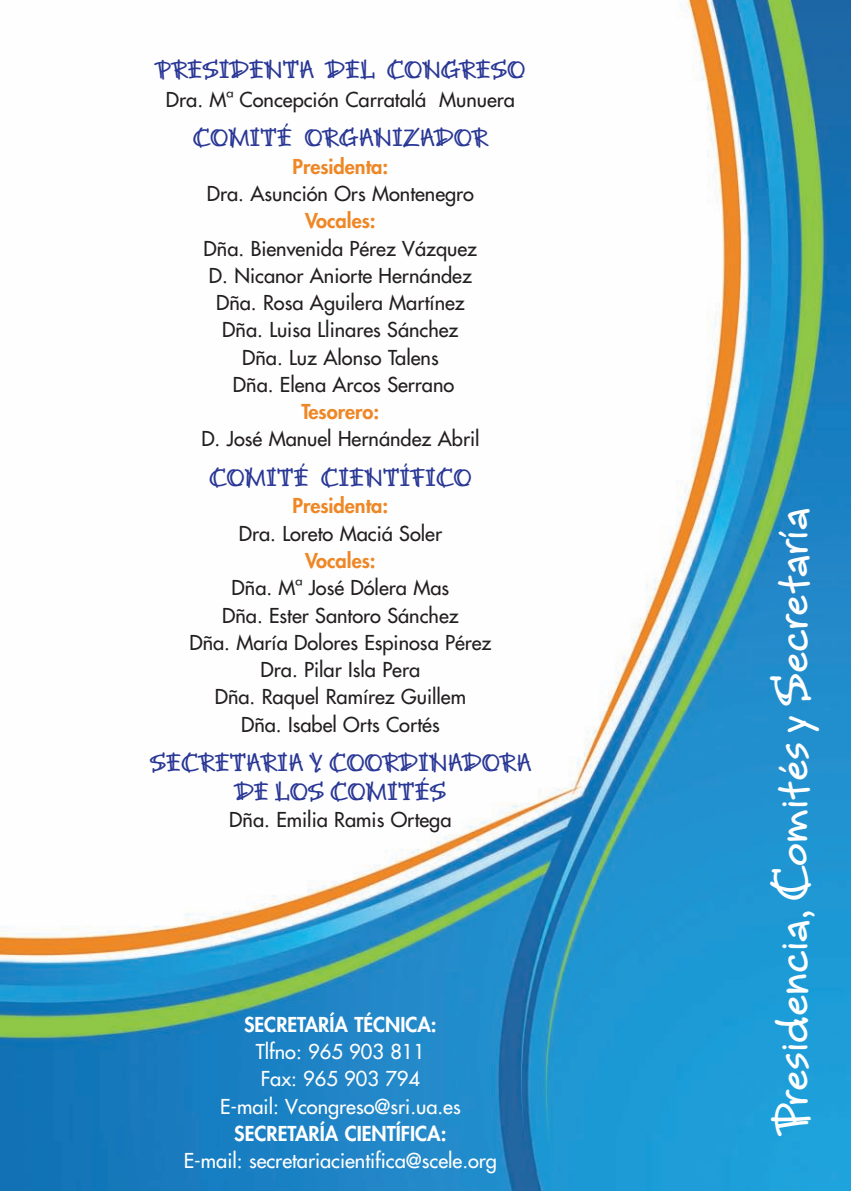
<style>
.page{position:relative;width:851px;height:1191px;background:#fff}
.page>*{position:absolute;margin:0;border:0;box-sizing:border-box;transform-origin:0 0}
.t1{font:700 48px "Bruno JB";color:#fff}
.t2{font:700 24px/28.8px "Bruno JB";color:#293795;text-align:center}
.t3{font:20px/27.2px "Futura";color:#231f20;text-align:center}
.t4{font:20px/27.2px "Futura";color:#fff;text-align:center}
.t5{font:800 20px "Futura";color:#ee8726}
.t6{font:800 20px "Futura";color:#fff}
</style>
<div class="page">
<img style="left:0;top:0;width:850px;height:1191px">
<p class="t2" style="left:156px;top:57px;width:371px">PRESIDENTA DEL CONGRESO</p>
<p class="t3" style="left:166px;top:87px;width:350px">Dra. Mª Concepción Carratalá Munuera</p>
<p class="t2" style="left:193px;top:125px;width:297px">COMITÉ ORGANIZADOR</p>
<p class="t5" style="left:292px;top:157px;width:97px">Presidenta:</p>
<p class="t3" style="left:207px;top:181px;width:269px">Dra. Asunción Ors Montenegro</p>
<p class="t5" style="left:305px;top:211px;width:72px">Vocales:</p>
<p class="t3" style="left:204px;top:236px;width:275px">Dña. Bienvenida Pérez Vázquez<br>D. Nicanor Aniorte Hernández<br>Dña. Rosa Aguilera Martínez<br>Dña. Luisa Llinares Sánchez<br>Dña. Luz Alonso Talens<br>Dña. Elena Arcos Serrano</p>
<p class="t5" style="left:301px;top:402px;width:79px">Tesorero:</p>
<p class="t3" style="left:201px;top:427px;width:280px">D. José Manuel Hernández Abril</p>
<p class="t2" style="left:209px;top:465px;width:264px">COMITÉ CIENTÍFICO</p>
<p class="t5" style="left:292px;top:496px;width:97px">Presidenta:</p>
<p class="t3" style="left:239px;top:521px;width:205px">Dra. Loreto Maciá Soler</p>
<p class="t5" style="left:305px;top:551px;width:72px">Vocales:</p>
<p class="t3" style="left:189px;top:575px;width:303px">Dña. Mª José Dólera Mas<br>Dña. Ester Santoro Sánchez<br>Dña. María Dolores Espinosa Pérez<br>Dra. Pilar Isla Pera<br>Dña. Raquel Ramírez Guillem<br>Dña. Isabel Orts Cortés</p>
<p class="t2" style="left:150px;top:750px;width:383px">SECRETARIA Y COORDINADORA<br>DE LOS COMITÉS</p>
<p class="t3" style="left:229px;top:807px;width:224px">Dña. Emilia Ramis Ortega</p>
<p class="t6" style="left:244px;top:1015px;width:194px">SECRETARÍA TÉCNICA:</p>
<p class="t4" style="left:220px;top:1039px;width:242px">Tlfno: 965 903 811<br>Fax: 965 903 794<br>E-mail: Vcongreso@sri.ua.es</p>
<p class="t6" style="left:234px;top:1124px;width:214px">SECRETARÍA CIENTÍFICA:</p>
<p class="t4" style="left:184px;top:1148px;width:315px">E-mail: secretariacientifica@scele.org</p>
<h1 class="t1" style="left:770px;top:1134px;width:627px;rotate:-90deg">Presidencia, Comités y Secretaría</h1>
</div>
